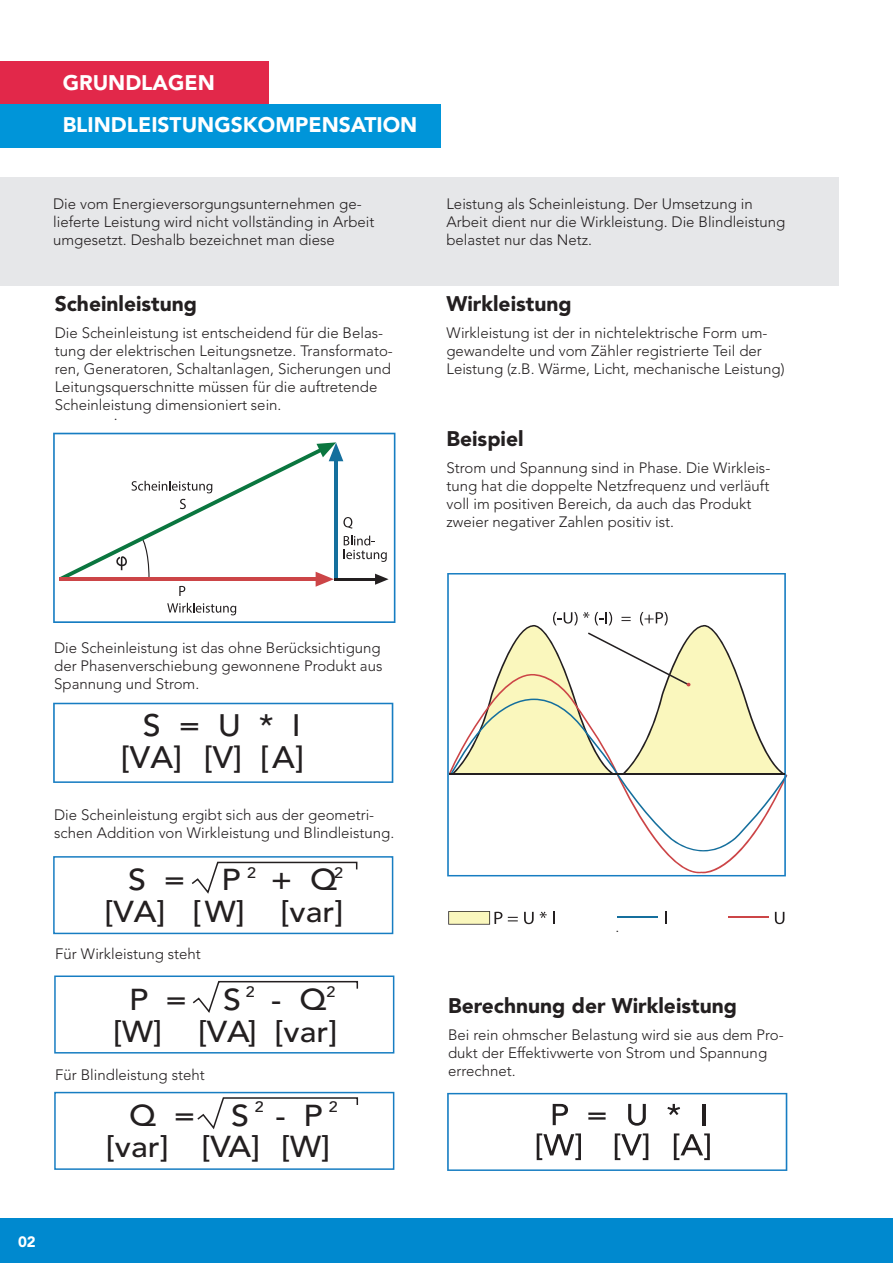
<style>
.page{position:relative;width:893px;height:1263px;background:#fff}
.page>*{position:absolute;margin:0;border:0;box-sizing:border-box;transform-origin:0 0}
.t1{font:500 30.9px/32.2px "Avenir LT Std";color:#231f20;text-align:right;scale:1.05 1}
.t2{font:500 30px/32.1px "Avenir LT Std";color:#231f20;text-align:right;scale:1.08 1}
.t3{font:900 21px "Avenir LT Std";color:#231f20}
.t4{font:900 21px "Avenir LT Std";color:#fff}
.t5{font:300 15px/18px "Avenir LT Std";color:#231f20}
.t6{font:500 15px "Avenir LT Std";color:#231f20;scale:1.08 1}
.t7{font:900 15px "Avenir LT Std";color:#fff}
</style>
<div class="page">
<div style="left:0;top:1218px;width:893px;height:45px;background:#0089cf"></div>
<div style="left:0;top:104px;width:440px;height:43px;background:#0095d9"></div>
<div style="left:0;top:177px;width:839px;height:109px;background:#e6e7e9"></div>
<svg style="left:53px;top:703px;width:340px;height:80px"></svg>
<svg style="left:447px;top:1093px;width:340px;height:78px"></svg>
<div style="left:53px;top:856px;width:340px;height:78px;border:2px solid #177dc2"></div>
<svg style="left:192px;top:861px;width:166px;height:33px"></svg>
<div style="left:54px;top:975px;width:340px;height:78px;border:2px solid #177dc2"></div>
<svg style="left:192px;top:980px;width:167px;height:33px"></svg>
<div style="left:54px;top:1092px;width:340px;height:78px;border:2px solid #177dc2"></div>
<svg style="left:197px;top:1097px;width:162px;height:33px"></svg>
<svg style="left:447px;top:573px;width:339px;height:303px"></svg>
<hr style="left:449px;top:773px;width:336px;height:2px;background:#231f20">
<svg style="left:448px;top:911px;width:54px;height:13px"></svg>
<svg style="left:508px;top:917px;width:10px;height:4px"></svg>
<svg style="left:524px;top:912px;width:10px;height:12px"></svg>
<svg style="left:540px;top:912px;width:7px;height:6px"></svg>
<svg style="left:553px;top:912px;width:1px;height:12px"></svg>
<hr style="left:617px;top:916px;width:41px;height:2px;background:#156f9d">
<svg style="left:665px;top:912px;width:1px;height:12px"></svg>
<hr style="left:728px;top:916px;width:41px;height:2px;background:#cc4547">
<svg style="left:775px;top:912px;width:9px;height:12px"></svg>
<svg style="left:53px;top:433px;width:342px;height:190px"></svg>
<div style="left:0;top:62px;width:269px;height:42px;background:#e2284a"></div>
<h3 class="t4" style="left:63px;top:70px;width:154px">Grundlagen</h3>
<h3 class="t4" style="left:63px;top:112px;width:356px">Blindleistungskompensation</h3>
<p class="t5" style="left:53px;top:194px;width:323px">Die vom Energieversorgungsunternehmen ge&shy;lieferte Leistung wird nicht vollständing in Arbeit umgesetzt. Deshalb bezeichnet man diese</p>
<p class="t5" style="left:446px;top:195px;width:340px">Leistung als Scheinleistung. Der Umsetzung in<br>Arbeit dient nur die Wirkleistung. Die Blindleistung belastet nur das Netz.</p>
<h3 class="t3" style="left:55px;top:291px;width:144px">Scheinleistung</h3>
<p class="t5" style="left:55px;top:324px;width:340px">Die Scheinleistung ist entscheidend für die Belas&shy;tung der elektrischen Leitungsnetze. Transformato&shy;ren, Generatoren, Schaltanlagen, Sicherungen und Leitungsquerschnitte müssen für die auftretende Scheinleistung dimensioniert sein.</p>
<p class="t5" style="left:114px;top:406px;width:5px">.</p>
<h3 class="t3" style="left:446px;top:291px;width:127px">Wirkleistung</h3>
<p class="t5" style="left:446px;top:324px;width:340px">Wirkleistung ist der in nichtelektrische Form um&shy;gewandelte und vom Zähler registrierte Teil der<br>Leistung (z.B. Wärme, Licht, mechanische Leistung)</p>
<h3 class="t3" style="left:446px;top:426px;width:79px">Beispiel</h3>
<p class="t5" style="left:446px;top:459px;width:325px">Strom und Spannung sind in Phase. Die Wirkleis&shy;tung hat die doppelte Netzfrequenz und verläuft voll im positiven Bereich, da auch das Produkt zweier negativer Zahlen positiv ist.</p>
<p class="t5" style="left:54px;top:639px;width:330px;text-align:justify">Die Scheinleistung ist das ohne Berücksichtigung der Phasenverschiebung gewonnene Produkt aus Spannung und Strom.</p>
<h1 class="t1" style="left:121px;top:710px;width:176px">s = U * i [VA] [V] [A]</h1>
<p class="t5" style="left:54px;top:806px;width:342px">Die Scheinleistung ergibt sich aus der geometri&shy;schen Addition von Wirkleistung und Blindleistung.</p>
<h2 class="t2" style="left:104px;top:865px;width:223px">s = P <sup>2</sup> + Q<sup>2 </sup>[VA] [W] [var]</h2>
<p class="t5" style="left:55px;top:944px;width:147px">Für Wirkleistung steht</p>
<h2 class="t2" style="left:113px;top:984px;width:209px;text-align:center">P = s <sup>2</sup> - Q<sup>2 </sup>[W] [VA] [var]</h2>
<p class="t5" style="left:55px;top:1066px;width:151px">Für Blindleistung steht</p>
<h2 class="t2" style="left:129px;top:1100px;width:113px">Q = s</h2>
<p class="t6" style="left:255px;top:1098px;width:10px">2</p>
<h2 class="t2" style="left:275px;top:1100px;width:45px">- P</h2>
<p class="t6" style="left:329px;top:1098px;width:10px">2</p>
<h2 class="t2" style="left:106px;top:1131px;width:209px">[var] [VA] [W]</h2>
<p class="t7" style="left:18px;top:1232px;width:19px">02</p>
<p class="t5" style="left:616px;top:918px;width:5px">.</p>
<h3 class="t3" style="left:448px;top:993px;width:290px">Berechnung der Wirkleistung</h3>
<p class="t5" style="left:448px;top:1025px;width:337px">Bei rein ohmscher Belastung wird sie aus dem Pro&shy;dukt der Effektivwerte von Strom und Spannung errechnet.</p>
</div>
